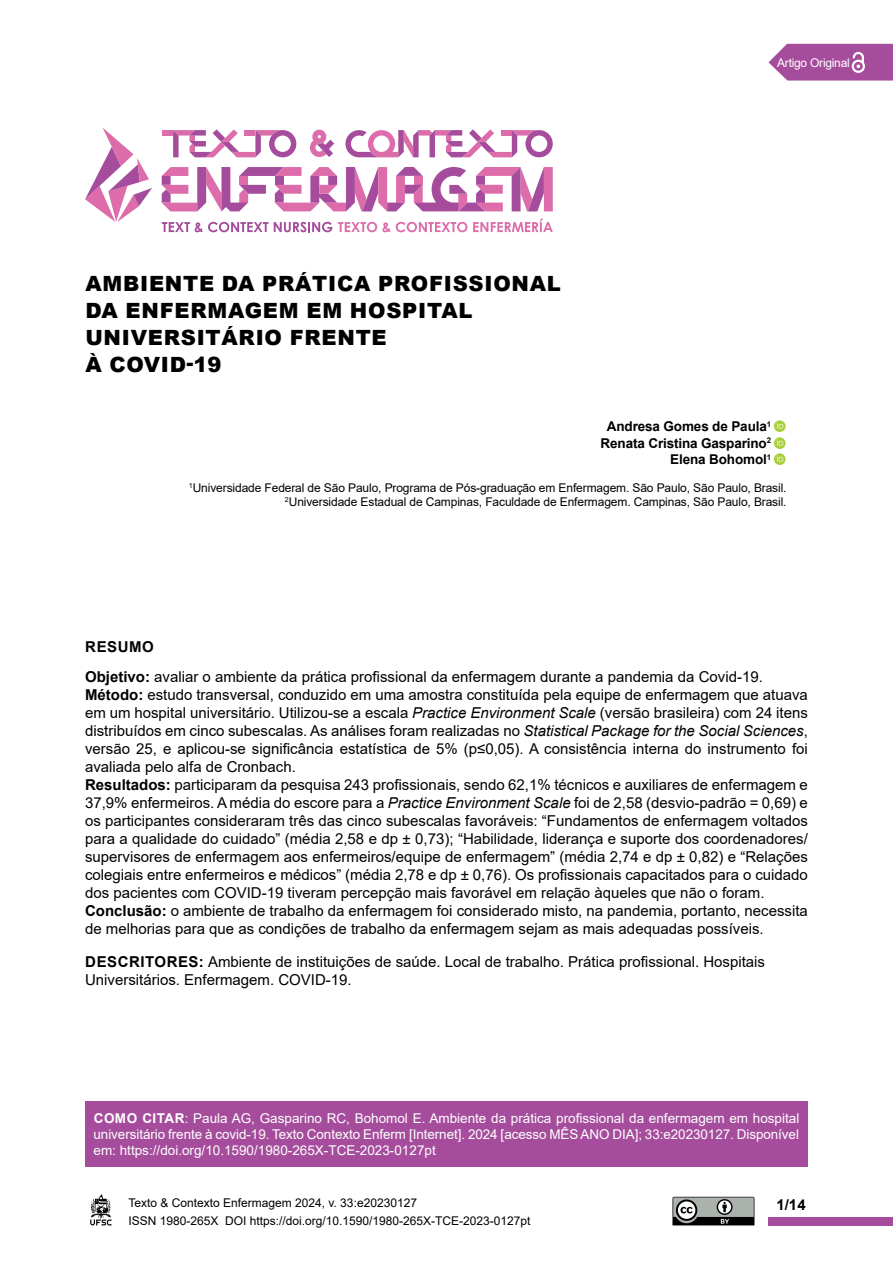
<style>
.page{position:relative;width:893px;height:1263px;background:#fff}
.page>*{position:absolute;margin:0;border:0;box-sizing:border-box;transform-origin:0 0}
.t1{font:900 21px/27px "Arial";letter-spacing:.035em;color:#000}
.t2{font:15px/18px "Arial";color:#000}
.t3{font:700 15px "Arial";color:#000}
.t4{font:13.5px/16.2px "Arial";color:#fff;text-align:justify}
.t5{font:700 13.5px/16.5px "Arial";letter-spacing:-.01em;color:#000;text-align:right}
.t6{font:12px/18px "Arial";letter-spacing:-.01em;color:#000}
.t7{font:12px "Arial";letter-spacing:-.02em;color:#fff}
.s1{font-weight:700}
.s2{font-style:italic}
</style>
<div class="page">
<div style="left:769px;top:1217px;width:124px;height:8px;background:#a54d9c"></div>
<svg style="left:90px;top:1194px;width:22px;height:31px"></svg>
<svg style="left:162px;top:167px;width:391px;height:45px"></svg>
<div style="left:162px;top:130px;width:11px;height:6px;background:#dd6daa"></div>
<svg style="left:173px;top:129px;width:123px;height:28px"></svg>
<svg style="left:310px;top:129px;width:243px;height:28px"></svg>
<svg style="left:162px;top:222px;width:106px;height:10px"></svg>
<svg style="left:274px;top:222px;width:58px;height:10px"></svg>
<svg style="left:338px;top:222px;width:129px;height:10px"></svg>
<svg style="left:473px;top:219px;width:80px;height:13px"></svg>
<svg style="left:85px;top:128px;width:67px;height:94px"></svg>
<svg style="left:768px;top:44px;width:125px;height:37px;background:#af61a7"></svg>
<svg style="left:672px;top:1197px;width:83px;height:29px;background:#777b78"></svg>
<div style="left:85px;top:1101px;width:723px;height:66px;background:#a54d9c"></div>
<h1 class="t1" style="left:85px;top:270px;width:477px">AMBIENTE DA PRÁTICA PROFISSIONAL<br>DA ENFERMAGEM EM HOSPITAL<br>UNIVERSITÁRIO FRENTE<br>À COVID-19</h1>
<p class="t7" style="left:777px;top:54px;width:74px">Artigo Original</p>
<p class="t5" style="left:601px;top:419px;width:172px">Andresa Gomes de Paula<sup>1<br></sup>Renata Cristina Gasparino<sup>2<br></sup>Elena Bohomol<sup>1</sup></p>
<p class="t6" style="left:189px;top:480px;width:599px;line-height:14.4px;text-align:right"><sup>1</sup>Universidade Federal de São Paulo, Programa de Pós-graduação em Enfermagem. São Paulo, São Paulo, Brasil.<br><sup>2</sup>Universidade Estadual de Campinas, Faculdade de Enfermagem. Campinas, São Paulo, Brasil.</p>
<p class="t2" style="left:85px;top:631px;width:679px;line-height:30.8px"><span class="s1">RESUMO<br>Objetivo:</span> avaliar o ambiente da prática profissional da enfermagem durante a pandemia da Covid-19.</p>
<p class="t2" style="left:85px;top:686px;width:724px"><span class="s1">Método:</span> estudo transversal, conduzido em uma amostra constituída pela equipe de enfermagem que atuava em um hospital universitário. Utilizou-se a escala <span class="s2">Practice Environment Scale</span> (versão brasileira) com 24 itens distribuídos em cinco subescalas. As análises foram realizadas no <span class="s2">Statistical Package for the Social Sciences</span>, versão 25, e aplicou-se significância estatística de 5% (p≤0,05). A consistência interna do instrumento foi avaliada pelo alfa de Cronbach.<br><span class="s1">Resultados:</span> participaram da pesquisa 243 profissionais, sendo 62,1% técnicos e auxiliares de enfermagem e 37,9% enfermeiros. A média do escore para a <span class="s2">Practice Environment Scale</span> foi de 2,58 (desvio-padrão = 0,69) e os participantes consideraram três das cinco subescalas favoráveis: “Fundamentos de enfermagem voltados para a qualidade do cuidado” (média 2,58 e dp ± 0,73); “Habilidade, liderança e suporte dos coordenadores/ supervisores de enfermagem aos enfermeiros/equipe de enfermagem” (média 2,74 e dp ± 0,82) e “Relações colegiais entre enfermeiros e médicos” (média 2,78 e dp ± 0,76). Os profissionais capacitados para o cuidado dos pacientes com COVID-19 tiveram percepção mais favorável em relação àqueles que não o foram.<br><span class="s1">Conclusão:</span> o ambiente de trabalho da enfermagem foi considerado misto, na pandemia, portanto, necessita de melhorias para que as condições de trabalho da enfermagem sejam as mais adequadas possíveis.</p>
<p class="t2" style="left:85px;top:953px;width:681px"><span class="s1">DESCRITORES:</span> Ambiente de instituições de saúde. Local de trabalho. Prática profissional. Hospitais<br>Universitários. Enfermagem. COVID-19.</p>
<p class="t4" style="left:94px;top:1110px;width:707px"><span class="s1">COMO CITAR</span>: Paula AG, Gasparino RC, Bohomol E. Ambiente da prática profissional da enfermagem em hospital universitário frente à covid-19. Texto Contexto Enferm [Internet]. 2024 [acesso MÊS ANO DIA]; 33:e20230127. Disponível em: https://doi.org/10.1590/1980-265X-TCE-2023-0127pt</p>
<p class="t6" style="left:128px;top:1194px;width:404px">Texto &amp; Contexto Enfermagem 2024, v. 33:e20230127<br>ISSN 1980-265X DOI https://doi.org/10.1590/1980-265X-TCE-2023-0127pt</p>
<p class="t3" style="left:776px;top:1194px;width:31px">1/14</p>
</div>
